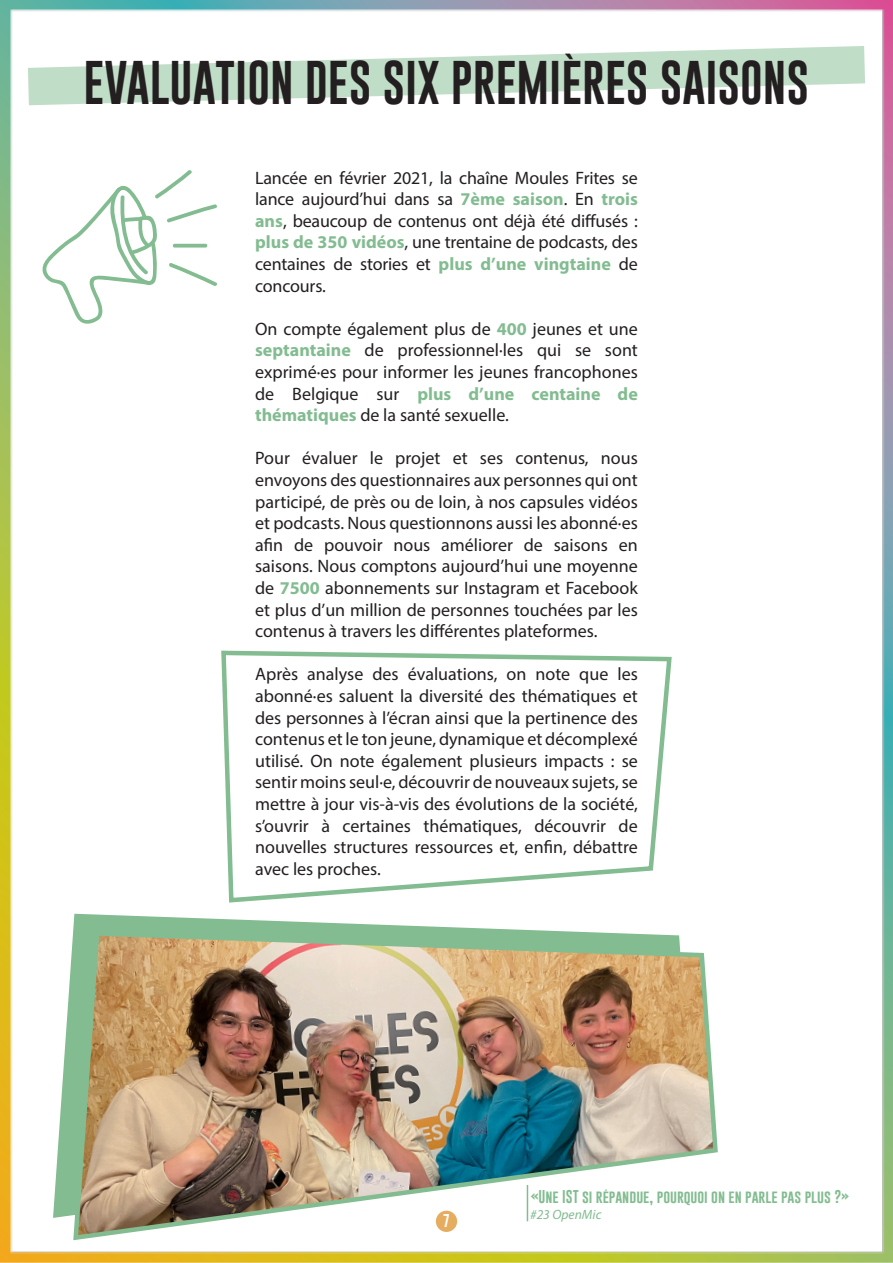
<style>
.page{position:relative;width:893px;height:1263px;background:#fff}
.page>*{position:absolute;margin:0;border:0;box-sizing:border-box;transform-origin:0 0}
.t1{font:45px "Gobold";color:#231f20}
.t2{font:18px/21.6px "Myriad Pro";color:#231f20;text-align:justify}
.t3{font:13.5px "Gobold";color:#82bc90}
.t4{font:italic 13.5px "Myriad Pro";color:#82bc90}
.t5{font:13.5px "Gobold";color:#fff}
.s1{font-weight:700;color:#82bc90}
</style>
<div class="page">
<img style="left:0;top:0;width:893px;height:1263px">
<svg style="left:28px;top:46px;width:837px;height:59px;fill:#c0ddc7"></svg>
<svg style="left:219px;top:648px;width:455px;height:257px"></svg>
<svg style="left:53px;top:914px;width:640px;height:304px"></svg>
<img style="left:71px;top:929px;width:649px;height:314px">
<svg style="left:40px;top:169px;width:178px;height:157px"></svg>
<hr style="left:527px;top:1185px;width:1px;height:36px;background:#82bc90">
<p class="t1" style="left:84px;top:54px;width:727px">EVALUATION DES SIX PREMIÈRES SAISONS</p>
<p class="t2" style="left:255px;top:166px;width:384px">Lancée en février 2021, la chaîne Moules Frites se lance aujourd’hui dans sa <span class="s1">7ème saison</span>. En <span class="s1">trois ans</span>, beaucoup de contenus ont déjà été diffusés : <span class="s1">plus de 350 vidéos</span>, une trentaine de podcasts, des centaines de stories et <span class="s1">plus d’une vingtaine</span> de concours.</p>
<p class="t2" style="left:255px;top:318px;width:384px">On compte également plus de <span class="s1">400</span> jeunes et une <span class="s1">septantaine</span> de professionnel·les qui se sont exprimé·es pour informer les jeunes francophones de Belgique sur <span class="s1">plus d’une centaine de thématiques</span> de la santé sexuelle.</p>
<p class="t2" style="left:255px;top:447px;width:384px">Pour évaluer le projet et ses contenus, nous envoyons des questionnaires aux personnes qui ont participé, de près ou de loin, à nos capsules vidéos et podcasts. Nous questionnons aussi les abonné·es afin de pouvoir nous améliorer de saisons en saisons. Nous comptons aujourd’hui une moyenne de <span class="s1">7500</span> abonnements sur Instagram et Facebook et plus d’un million de personnes touchées par les contenus à travers les différentes plateformes.</p>
<p class="t2" style="left:255px;top:663px;width:384px">Après analyse des évaluations, on note que les abonné·es saluent la diversité des thématiques et des personnes à l’écran ainsi que la pertinence des contenus et le ton jeune, dynamique et décomplexé utilisé. On note également plusieurs impacts : se sentir moins seul·e, découvrir de nouveaux sujets, se mettre à jour vis-à-vis des évolutions de la société, s’ouvrir à certaines thématiques, découvrir de nouvelles structures ressources et, enfin, débattre avec les proches.</p>
<p class="t5" style="left:443px;top:1212px;width:9px">7</p>
<p class="t3" style="left:530px;top:1187px;width:321px">«Une IST si répandue, pourquoi on en parle pas plus ?»</p>
<p class="t4" style="left:530px;top:1206px;width:73px">#23 OpenMic</p>
</div>
